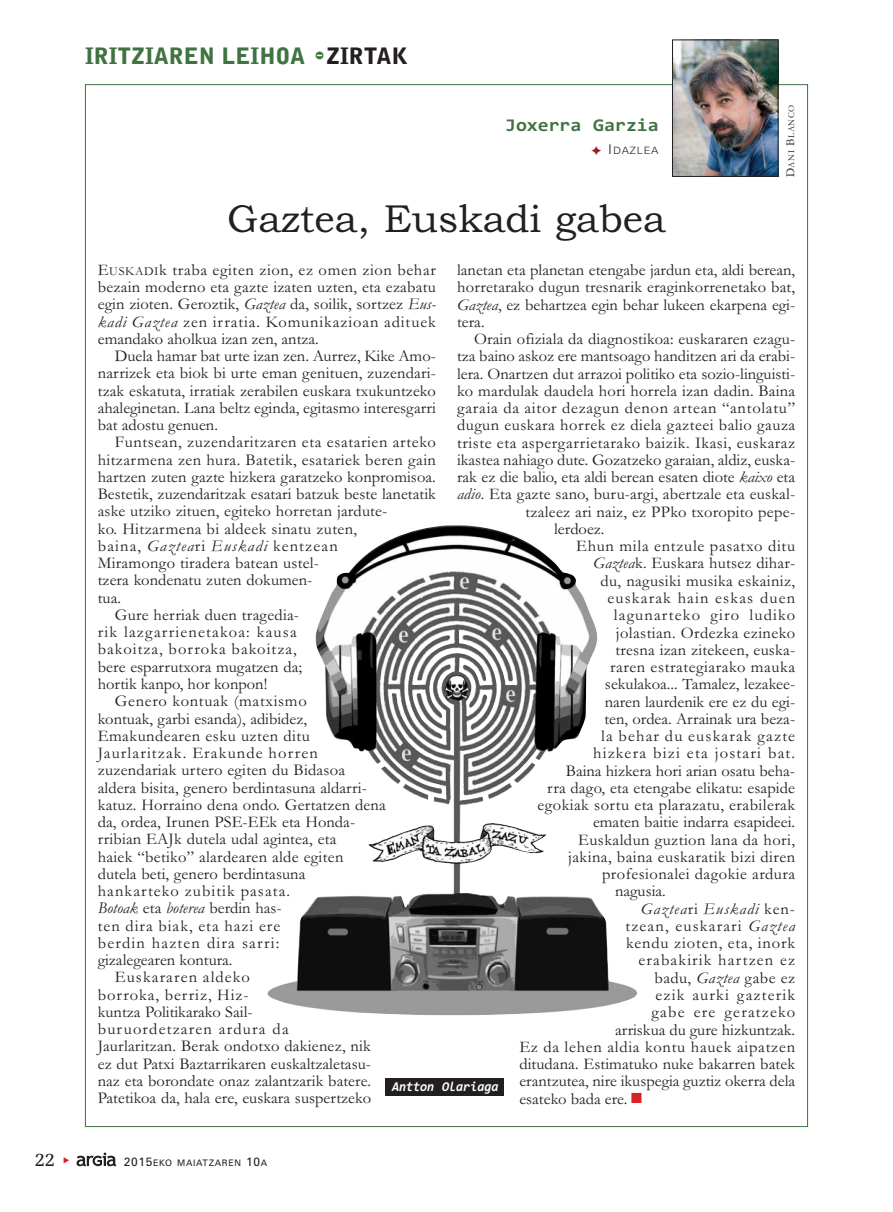
<style>
.page{position:relative;width:893px;height:1212px;background:#fff}
.page>*{position:absolute;margin:0;border:0;box-sizing:border-box;transform-origin:0 0}
.t1{font:39px "Bookman Old Style";color:#231f20}
.t2{font:900 22.5px "Bell Gothic Std";color:#407242}
.t3{font:19.5px "Memoir";color:#231f20}
.t4{font:700 18px "Consolas";color:#407242;scale:1.1 1}
.t5{font:16.5px/17.2px "Garamond";letter-spacing:.01em;color:#231f20;text-align:justify}
.t6{font:16.5px "Garamond";letter-spacing:.07em;color:#231f20}
.t7{font:16.5px "Garamond";letter-spacing:.035em;color:#231f20}
.t8{font:16.5px "Garamond";letter-spacing:.045em;color:#231f20}
.t9{font:16.5px "Garamond";letter-spacing:.03em;color:#231f20}
.t10{font:16.5px "Garamond";letter-spacing:.06em;color:#231f20}
.t11{font:16.5px "Garamond";letter-spacing:.065em;color:#231f20}
.t12{font:italic 16.5px "Garamond";color:#231f20}
.t13{font:16.5px "Garamond";letter-spacing:.04em;color:#231f20}
.t14{font:16.5px "Garamond";letter-spacing:.05em;color:#231f20}
.t15{font:16.5px "Garamond";letter-spacing:.055em;color:#231f20}
.t16{font:italic 16.5px "Garamond";letter-spacing:.06em;color:#231f20}
.t17{font:italic 700 13.5px "Consolas";color:#fff;scale:.95 1}
.t18{font:300 10.2px "Zurich BT";letter-spacing:.075em;color:#231f20;scale:1.1 1}
.t19{font:9px "Zurich BT";letter-spacing:.075em;color:#231f20}
.t20{font:9px "Garamond";letter-spacing:.06em;color:#231f20}
.s1{font-family:"Bodiac";font-weight:400}
.s2{color:#231f20}
.s3{color:#981e21}
.s4{font-size:13.5px}
.s5{font-size:12px}
.s6{font-size:12.3px}
.s7{font-style:italic}
.s8{font-style:normal}
.s9{color:#da2128}
</style>
<div class="page">
<svg style="left:77px;top:1152px;width:39px;height:14px"></svg>
<img style="left:674px;top:42px;width:102px;height:133px">
<div style="left:672px;top:40px;width:106px;height:137px;border:1px solid #231f20"></div>
<img style="left:267px;top:525px;width:370px;height:490px">
<div style="left:385px;top:1078px;width:119px;height:17px;background:#231f20"></div>
<h2 class="t2" style="left:85px;top:48px;width:324px">IRITZIAREN LEIHOA <span class="s1">-</span><span class="s2">ZIRTAK</span></h2>
<p class="t4" style="left:505px;top:119px;width:141px">Joxerra Garzia</p>
<p class="t18" style="left:592px;top:146px;width:62px"><span class="s3">✦</span> <span class="s4">I</span>DAZLEA</p>
<h1 class="t1" style="left:227px;top:204px;width:440px">Gaztea, Euskadi gabea</h1>
<p class="t20" style="left:788px;top:177px;width:74px;rotate:-90deg"><span class="s5">D</span>ANI <span class="s5">B</span>LANCO</p>
<p class="t5" style="left:98px;top:263px;width:340px">E<span class="s6">USKADI</span>k traba egiten zion, ez omen zion behar bezain moderno eta gazte izaten uzten, eta ezabatu egin zioten. Geroztik, <span class="s7">Gaztea</span> da, soilik, sortzez <span class="s7">Eus&shy;kadi Gaztea</span> zen irratia. Komunikazioan adituek emandako aholkua izan zen, antza.</p>
<p class="t5" style="left:98px;top:349px;width:340px;text-indent:17px">Duela hamar bat urte izan zen. Aurrez, Kike Amo&shy;narrizek eta biok bi urte eman genituen, zuzendari&shy;tzak eskatuta, irratiak zerabilen euskara txukuntzeko ahaleginetan. Lana beltz eginda, egitasmo interesgarri bat adostu genuen.</p>
<p class="t7" style="left:115px;top:437px;width:323px">Funtsean, zuzendaritzaren eta esatarien arteko</p>
<p class="t5" style="left:98px;top:453px;width:340px">hitzarmena zen hura. Batetik, esatariek beren gain</p>
<p class="t5" style="left:98px;top:470px;width:340px">hartzen zuten gazte hizkera garatzeko konpromisoa.</p>
<p class="t5" style="left:98px;top:487px;width:340px">Bestetik, zuzendaritzak esatari batzuk beste lanetatik</p>
<p class="t5" style="left:98px;top:504px;width:291px">aske utziko zituen, egiteko horretan jardute-</p>
<p class="t5" style="left:98px;top:522px;width:261px">ko. Hitzarmena bi aldeek sinatu zuten,</p>
<p class="t6" style="left:98px;top:540px;width:241px">baina, <span class="s7">Gaztea</span>ri <span class="s7">Euskadi</span> kentzean</p>
<p class="t5" style="left:98px;top:556px;width:223px">Miramongo tiradera batean ustel-</p>
<p class="t5" style="left:98px;top:573px;width:216px">tzera kondenatu zuten dokumen-</p>
<p class="t5" style="left:98px;top:591px;width:25px">tua.</p>
<p class="t5" style="left:115px;top:608px;width:186px">Gure herriak duen tragedia-</p>
<p class="t6" style="left:98px;top:626px;width:200px">rik lazgarrienetakoa: kausa</p>
<p class="t10" style="left:98px;top:644px;width:200px">bakoitza, borroka bakoitza,</p>
<p class="t5" style="left:98px;top:660px;width:206px">bere esparrutxora mugatzen da;</p>
<p class="t5" style="left:98px;top:677px;width:171px">hortik kanpo, hor konpon!</p>
<p class="t13" style="left:115px;top:695px;width:193px">Genero kontuak (matxismo</p>
<p class="t5" style="left:98px;top:711px;width:211px">kontuak, garbi esanda), adibidez,</p>
<p class="t9" style="left:98px;top:730px;width:214px">Emakundearen esku uzten ditu</p>
<p class="t6" style="left:98px;top:747px;width:222px">Jaurlaritzak. Erakunde horren</p>
<p class="t5" style="left:98px;top:763px;width:249px">zuzendariak urtero egiten du Bidasoa</p>
<p class="t5" style="left:98px;top:781px;width:271px">aldera bisita, genero berdintasuna aldarri-</p>
<p class="t5" style="left:98px;top:798px;width:290px">katuz. Horraino dena ondo. Gertatzen dena</p>
<p class="t5" style="left:98px;top:815px;width:259px">da, ordea, Irunen PSE-EEk eta Honda-</p>
<p class="t5" style="left:98px;top:832px;width:240px">rribian EAJk dutela udal agintea, eta</p>
<p class="t5" style="left:98px;top:850px;width:247px">haiek “betiko” alardearen alde egiten</p>
<p class="t5" style="left:98px;top:867px;width:209px">dutela beti, genero berdintasuna</p>
<p class="t11" style="left:98px;top:885px;width:194px">hankarteko zubitik pasata.</p>
<p class="t12" style="left:98px;top:902px;width:185px">Botoak <span class="s8">eta</span> boterea <span class="s8">berdin has-</span></p>
<p class="t10" style="left:98px;top:920px;width:184px">ten dira biak, eta hazi ere</p>
<p class="t6" style="left:98px;top:937px;width:183px">berdin hazten dira sarri:</p>
<p class="t5" style="left:98px;top:953px;width:136px">gizalegearen kontura.</p>
<p class="t11" style="left:115px;top:971px;width:137px">Euskararen aldeko</p>
<p class="t15" style="left:98px;top:989px;width:152px">borroka, berriz, Hiz-</p>
<p class="t5" style="left:98px;top:1005px;width:156px">kuntza Politikarako Sail-</p>
<p class="t6" style="left:98px;top:1023px;width:192px">buruordetzaren ardura da</p>
<p class="t5" style="left:98px;top:1039px;width:275px">Jaurlaritzan. Berak ondotxo dakienez, nik</p>
<p class="t5" style="left:98px;top:1057px;width:275px">ez dut Patxi Baztarrikaren euskaltzaletasu-</p>
<p class="t5" style="left:98px;top:1074px;width:275px">naz eta borondate onaz zalantzarik batere.</p>
<p class="t5" style="left:98px;top:1091px;width:275px">Patetikoa da, hala ere, euskara suspertzeko</p>
<p class="t5" style="left:457px;top:263px;width:340px">lanetan eta planetan etengabe jardun eta, aldi berean, horretarako dugun tresnarik eraginkorrenetako bat, <span class="s7">Gaztea</span>, ez behartzea egin behar lukeen ekarpena egi&shy;tera.</p>
<p class="t5" style="left:474px;top:332px;width:323px">Orain ofiziala da diagnostikoa: euskararen ezagu-</p>
<p class="t5" style="left:457px;top:349px;width:340px">tza baino askoz ere mantsoago handitzen ari da erabi-</p>
<p class="t5" style="left:457px;top:367px;width:340px">lera. Onartzen dut arrazoi politiko eta sozio-linguisti-</p>
<p class="t5" style="left:457px;top:384px;width:340px">ko mardulak daudela hori horrela izan dadin. Baina</p>
<p class="t8" style="left:457px;top:402px;width:340px">garaia da aitor dezagun denon artean “antolatu”</p>
<p class="t9" style="left:457px;top:419px;width:340px">dugun euskara horrek ez diela gazteei balio gauza</p>
<p class="t7" style="left:457px;top:437px;width:340px">triste eta aspergarrietarako baizik. Ikasi, euskaraz</p>
<p class="t5" style="left:457px;top:453px;width:340px">ikastea nahiago dute. Gozatzeko garaian, aldiz, euska-</p>
<p class="t5" style="left:457px;top:470px;width:340px">rak ez die balio, eta aldi berean esaten diote <span class="s7">kaixo</span> eta</p>
<p class="t5" style="left:457px;top:487px;width:340px"><span class="s7">adio</span>. Eta gazte sano, buru-argi, abertzale eta euskal-</p>
<p class="t5" style="left:526px;top:505px;width:271px">tzaleez ari naiz, ez PPko txoropito pepe-</p>
<p class="t5" style="left:554px;top:522px;width:52px">lerdoez.</p>
<p class="t8" style="left:576px;top:540px;width:221px">Ehun mila entzule pasatxo ditu</p>
<p class="t5" style="left:593px;top:556px;width:204px"><span class="s7">Gaztea</span>k. Euskara hutsez dihar-</p>
<p class="t5" style="left:600px;top:574px;width:196px">du, nagusiki musika eskainiz,</p>
<p class="t6" style="left:607px;top:592px;width:189px">euskarak hain eskas duen</p>
<p class="t6" style="left:614px;top:609px;width:183px">lagunarteko giro ludiko</p>
<p class="t5" style="left:616px;top:625px;width:181px">jolastian. Ordezka ezineko</p>
<p class="t5" style="left:615px;top:643px;width:181px">tresna izan zitekeen, euska-</p>
<p class="t7" style="left:610px;top:661px;width:187px">raren estrategiarako mauka</p>
<p class="t5" style="left:605px;top:677px;width:192px">sekulakoa... Tamalez, lezakee-</p>
<p class="t5" style="left:605px;top:695px;width:192px">naren laurdenik ere ez du egi-</p>
<p class="t5" style="left:604px;top:712px;width:192px">ten, ordea. Arrainak ura beza-</p>
<p class="t6" style="left:601px;top:730px;width:195px">la behar du euskarak gazte</p>
<p class="t6" style="left:593px;top:747px;width:203px">hizkera bizi eta jostari bat.</p>
<p class="t5" style="left:566px;top:764px;width:231px">Baina hizkera hori arian osatu beha-</p>
<p class="t5" style="left:547px;top:781px;width:249px">rra dago, eta etengabe elikatu: esapide</p>
<p class="t5" style="left:537px;top:798px;width:259px">egokiak sortu eta plarazatu, erabilerak</p>
<p class="t5" style="left:593px;top:815px;width:204px">ematen baitie indarra esapideei.</p>
<p class="t9" style="left:578px;top:834px;width:219px">Euskaldun guztion lana da hori,</p>
<p class="t5" style="left:568px;top:850px;width:228px">jakina, baina euskaratik bizi diren</p>
<p class="t5" style="left:602px;top:867px;width:194px">profesionalei dagokie ardura</p>
<p class="t5" style="left:615px;top:884px;width:52px">nagusia.</p>
<p class="t16" style="left:641px;top:903px;width:156px">Gaztea<span class="s8">ri</span> Euskadi <span class="s8">ken-</span></p>
<p class="t6" style="left:625px;top:920px;width:171px">tzean, euskarari <span class="s7">Gaztea</span></p>
<p class="t14" style="left:626px;top:937px;width:170px">kendu zioten, eta, inork</p>
<p class="t6" style="left:638px;top:954px;width:158px">erabakirik hartzen ez</p>
<p class="t5" style="left:654px;top:971px;width:142px">badu, <span class="s7">Gaztea</span> gabe ez</p>
<p class="t6" style="left:655px;top:989px;width:141px">ezik aurki gazterik</p>
<p class="t6" style="left:651px;top:1006px;width:145px">gabe ere geratzeko</p>
<p class="t5" style="left:615px;top:1022px;width:182px">arriskua du gure hizkuntzak.</p>
<p class="t8" style="left:519px;top:1041px;width:277px">Ez da lehen aldia kontu hauek aipatzen</p>
<p class="t5" style="left:519px;top:1057px;width:277px">ditudana. Estimatuko nuke bakarren batek</p>
<p class="t5" style="left:519px;top:1074px;width:277px">erantzutea, nire ikuspegia guztiz okerra dela</p>
<p class="t5" style="left:519px;top:1091px;width:124px">esateko bada ere. <span class="s9">■</span></p>
<p class="t17" style="left:392px;top:1078px;width:114px">Antton Olariaga</p>
<p class="t3" style="left:35px;top:1147px;width:22px">22</p>
<p class="t19" style="left:124px;top:1160px;width:145px"><span class="s5">2015</span>EKO MAIATZAREN <span class="s5">10</span>A</p>
</div>
